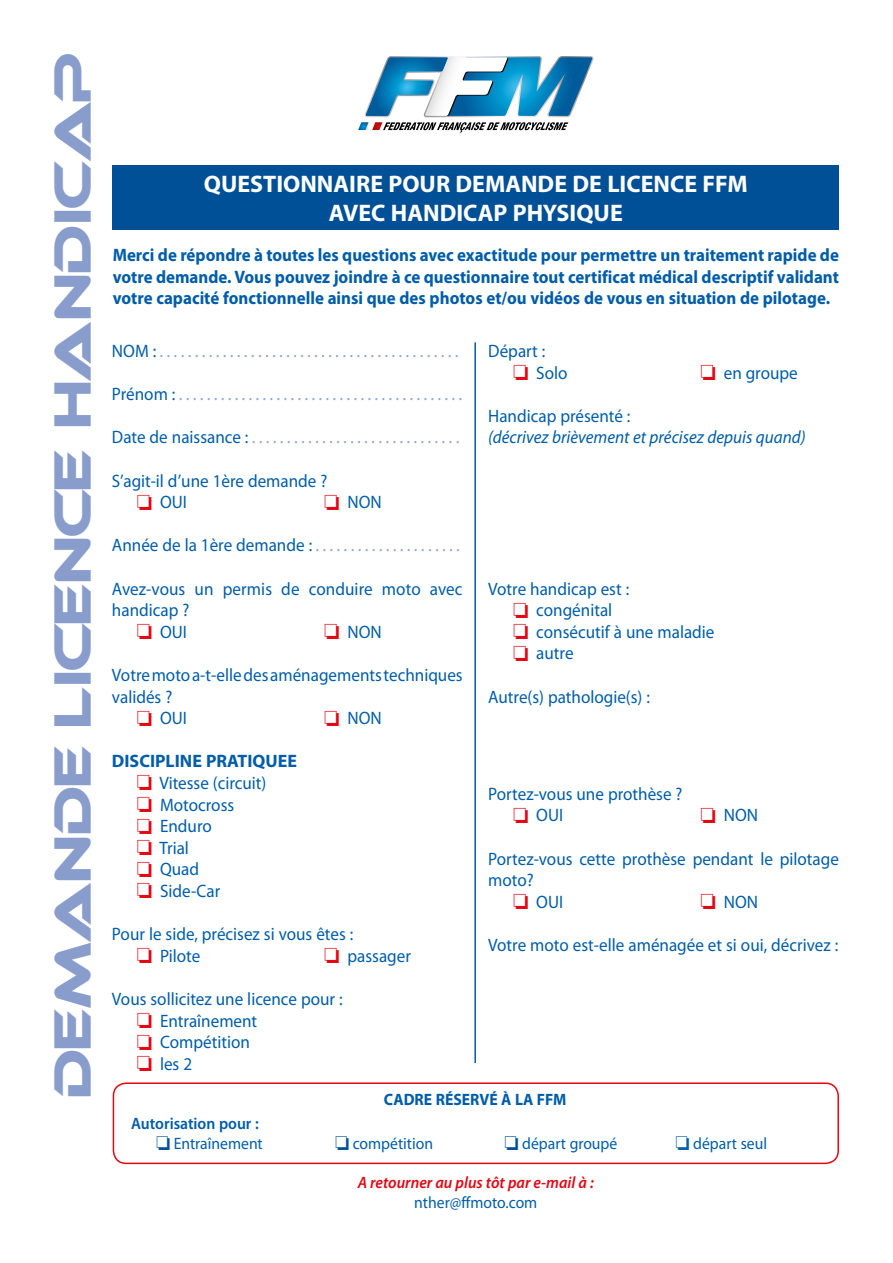
<style>
.page{position:relative;width:893px;height:1263px;background:#fff}
.page>*{position:absolute;margin:0;border:0;box-sizing:border-box;transform-origin:0 0}
.t1{font:49.5px "Ethnocentric";color:#889dcc}
.t2{font:700 24px/28.8px "Myriad Pro";color:#fff;text-align:center}
.t3{font:18px/21.6px "Myriad Pro";color:#005da9;scale:.95 1}
.t4{font:700 18px/21.6px "Myriad Pro";color:#005da9;text-align:justify;scale:.94 1}
.t5{font:italic 18px "Myriad Pro";color:#8aa4d5;scale:.95 1}
.t6{font:italic 18px "Myriad Pro";color:#005da9;scale:.95 1}
.t7{font:700 18px "Myriad Pro";color:#005da9}
.t8{font:16.5px "Myriad Pro";color:#005da9;scale:.95 1}
.t9{font:italic 600 16.5px "Myriad Pro";color:#e30613;scale:.95 1}
.t10{font:700 16.5px "Myriad Pro";color:#005da9;scale:.95 1}
.t11{font:600 16.5px "Myriad Pro";color:#005da9;scale:.95 1}
.s1{font-style:normal;color:#005da9}
.s2{color:#e30613}
.s3{font-style:italic;color:#8aa4d5}
.s4{color:#005098}
</style>
<div class="page">
<div style="left:113px;top:165px;width:726px;height:65px;background:#005098"></div>
<svg style="left:358px;top:56px;width:235px;height:77px"></svg>
<div style="left:113px;top:1082px;width:726px;height:82px;border:2px solid #e30613;border-radius:13px"></div>
<hr style="left:474px;top:342px;width:2px;height:721px;background:#005da9">
<h1 class="t1" style="left:47px;top:1098px;width:1045px;rotate:-90deg">demande licence handicap</h1>
<h2 class="t2" style="left:204px;top:169px;width:545px">QUESTIONNAIRE POUR DEMANDE DE LICENCE FFM<br>AVEC HANDICAP PHYSIQUE</h2>
<p class="t4" style="left:113px;top:244px;width:774px">Merci de répondre à toutes les questions avec exactitude pour permettre un traitement rapide de votre demande. Vous pouvez joindre à ce questionnaire tout certificat médical descriptif validant votre capacité fonctionnelle ainsi que des photos et/ou vidéos de vous en situation de pilotage.</p>
<p class="t5" style="left:112px;top:340px;width:367px"><span class="s1">NOM :</span> . . . . . . . . . . . . . . . . . . . . . . . . . . . . . . . . . . . . . . . . . . .</p>
<p class="t5" style="left:112px;top:383px;width:371px"><span class="s1">Prénom :</span> . . . . . . . . . . . . . . . . . . . . . . . . . . . . . . . . . . . . . . . . .</p>
<p class="t5" style="left:112px;top:426px;width:368px"><span class="s1">Date de naissance :</span> . . . . . . . . . . . . . . . . . . . . . . . . . . . . . .</p>
<p class="t3" style="left:112px;top:469px;width:228px">S’agit-il d’une 1ère demande ?</p>
<p class="t3" style="left:137px;top:491px;width:54px"><span class="s2">□</span> OUI</p>
<p class="t3" style="left:325px;top:491px;width:61px"><span class="s2">□</span> NON</p>
<p class="t3" style="left:112px;top:534px;width:368px">Année de la 1ère demande : <span class="s3">. . . . . . . . . . . . . . . . . . . . .</span></p>
<p class="t3" style="left:112px;top:577px;width:371px">Avez-vous un permis de conduire moto avec handicap ?</p>
<p class="t3" style="left:137px;top:621px;width:54px"><span class="s2">□</span> OUI</p>
<p class="t3" style="left:325px;top:621px;width:61px"><span class="s2">□</span> NON</p>
<p class="t3" style="left:112px;top:664px;width:371px">Votre moto a-t-elle des aménagements techniques validés ?</p>
<p class="t3" style="left:137px;top:707px;width:54px"><span class="s2">□</span> OUI</p>
<p class="t3" style="left:325px;top:707px;width:61px"><span class="s2">□</span> NON</p>
<p class="t7" style="left:112px;top:749px;width:187px">DISCIPLINE PRATIQUEE</p>
<p class="t3" style="left:137px;top:772px;width:137px"><span class="s2">□</span> Vitesse (circuit)</p>
<p class="t3" style="left:137px;top:793px;width:103px"><span class="s2">□</span> Motocross</p>
<p class="t3" style="left:137px;top:815px;width:80px"><span class="s2">□</span> Enduro</p>
<p class="t3" style="left:137px;top:837px;width:56px"><span class="s2">□</span> Trial</p>
<p class="t3" style="left:137px;top:858px;width:66px"><span class="s2">□</span> Quad</p>
<p class="t3" style="left:137px;top:880px;width:89px"><span class="s2">□</span> Side-Car</p>
<p class="t3" style="left:112px;top:923px;width:256px">Pour le side, précisez si vous êtes :</p>
<p class="t3" style="left:137px;top:945px;width:68px"><span class="s2">□</span> Pilote</p>
<p class="t3" style="left:325px;top:945px;width:92px"><span class="s2">□</span> passager</p>
<p class="t3" style="left:112px;top:988px;width:244px">Vous sollicitez une licence pour :</p>
<p class="t3" style="left:137px;top:1009px;width:128px"><span class="s2">□</span> Entraînement</p>
<p class="t3" style="left:137px;top:1031px;width:120px"><span class="s2">□</span> Compétition</p>
<p class="t3" style="left:137px;top:1053px;width:59px"><span class="s2">□</span> les 2</p>
<p class="t3" style="left:488px;top:340px;width:62px">Départ :</p>
<p class="t3" style="left:514px;top:361px;width:58px"><span class="s2">□</span> Solo</p>
<p class="t3" style="left:701px;top:361px;width:103px"><span class="s2">□</span> en groupe</p>
<p class="t3" style="left:488px;top:405px;width:151px">Handicap présenté :</p>
<p class="t6" style="left:488px;top:426px;width:336px">(décrivez brièvement et précisez depuis quand)</p>
<p class="t3" style="left:488px;top:577px;width:150px">Votre handicap est :</p>
<p class="t3" style="left:514px;top:599px;width:105px"><span class="s2">□</span> congénital</p>
<p class="t3" style="left:514px;top:621px;width:213px"><span class="s2">□</span> consécutif à une maladie</p>
<p class="t3" style="left:514px;top:642px;width:65px"><span class="s2">□</span> autre</p>
<p class="t3" style="left:488px;top:685px;width:172px">Autre(s) pathologie(s) :</p>
<p class="t3" style="left:488px;top:783px;width:206px">Portez-vous une prothèse ?</p>
<p class="t3" style="left:514px;top:804px;width:54px"><span class="s2">□</span> OUI</p>
<p class="t3" style="left:701px;top:804px;width:61px"><span class="s2">□</span> NON</p>
<p class="t3" style="left:488px;top:847px;width:371px">Portez-vous cette prothèse pendant le pilotage moto?</p>
<p class="t3" style="left:514px;top:891px;width:54px"><span class="s2">□</span> OUI</p>
<p class="t3" style="left:701px;top:891px;width:61px"><span class="s2">□</span> NON</p>
<p class="t3" style="left:488px;top:934px;width:370px">Votre moto est-elle aménagée et si oui, décrivez :</p>
<p class="t10" style="left:384px;top:1088px;width:194px">CADRE RÉSERVÉ À LA FFM</p>
<p class="t11" style="left:131px;top:1113px;width:136px">Autorisation pour :</p>
<p class="t8" style="left:157px;top:1133px;width:113px"><span class="s4">□</span> Entraînement</p>
<p class="t8" style="left:336px;top:1133px;width:104px"><span class="s4">□</span> compétition</p>
<p class="t8" style="left:505px;top:1133px;width:120px"><span class="s4">□</span> départ groupé</p>
<p class="t8" style="left:676px;top:1133px;width:97px">□ départ seul</p>
<p class="t9" style="left:358px;top:1172px;width:250px">A retourner au plus tôt par e-mail à :</p>
<p class="t8" style="left:414px;top:1192px;width:131px">nther@ffmoto.com</p>
</div>
